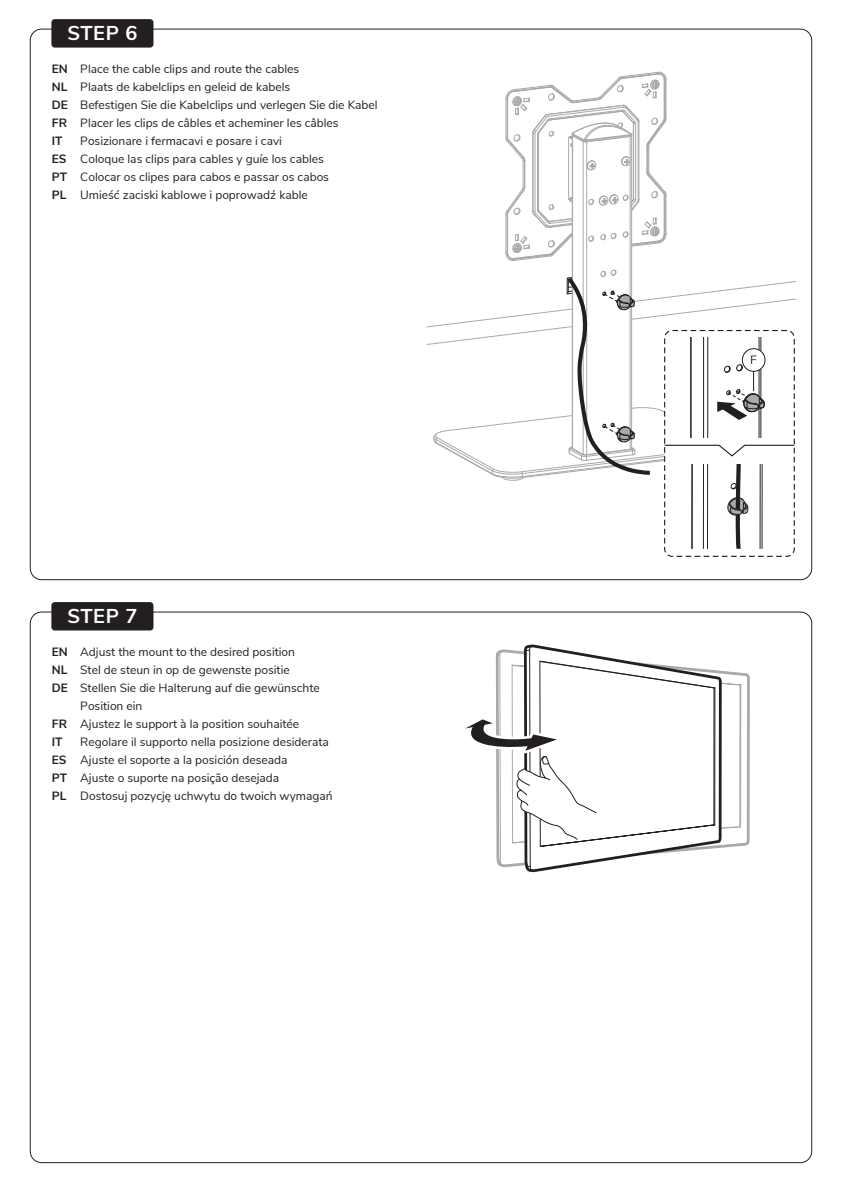
<style>
.page{position:relative;width:842px;height:1191px;background:#fff}
.page>*{position:absolute;margin:0;border:0;box-sizing:border-box;transform-origin:0 0}
.t1{font:700 20px "Nunito Sans";letter-spacing:.03em;color:#fff}
.t2{font:12px/18px "Nunito Sans";color:#231f20}
.t3{font:700 12px/18px "Nunito Sans";color:#231f20}
</style>
<div class="page">
<div style="left:52px;top:20px;width:101px;height:27px;background:#231f20;border-radius:3px"></div>
<div style="left:51px;top:19px;width:102px;height:29px;border:1px solid #231f20;border-radius:3px"></div>
<hr style="left:572px;top:135px;width:1px;height:313px;background:#a8a9ad">
<hr style="left:583px;top:141px;width:1px;height:313px;background:#a8a9ad">
<hr style="left:586px;top:142px;width:1px;height:312px;background:#a8a9ad">
<hr style="left:630px;top:162px;width:1px;height:135px;background:#a8a9ad">
<hr style="left:631px;top:136px;width:1px;height:163px;background:#a8a9ad">
<svg style="left:505px;top:71px;width:162px;height:190px"></svg>
<svg style="left:427px;top:269px;width:369px;height:280px"></svg>
<div style="left:742px;top:349px;width:23px;height:22px;background:#fff;border-radius:50%"></div>
<div style="left:742px;top:348px;width:23px;height:23px;border:1px solid #231f20;border-radius:50%"></div>
<div style="left:52px;top:602px;width:101px;height:28px;background:#231f20;border-radius:3px"></div>
<div style="left:51px;top:602px;width:102px;height:28px;border:1px solid #231f20;border-radius:3px"></div>
<svg style="left:494px;top:672px;width:257px;height:492px"></svg>
<svg style="left:465px;top:645px;width:276px;height:226px"></svg>
<h1 class="t1" style="left:67px;top:19px;width:72px">STEP 6</h1>
<p class="t3" style="left:52px;top:59px;width:18px">EN<br>NL<br>DE<br>FR<br>IT<br>ES<br>PT<br>PL</p>
<p class="t2" style="left:80px;top:59px;width:299px">Place the cable clips and route the cables<br>Plaats de kabelclips en geleid de kabels<br>Befestigen Sie die Kabelclips und verlegen Sie die Kabel Placer les clips de câbles et acheminer les câbles Posizionare i fermacavi e posare i cavi<br>Coloque las clips para cables y guíe los cables<br>Colocar os clipes para cabos e passar os cabos<br>Umieść zaciski kablowe i poprowadź kable</p>
<h1 class="t1" style="left:67px;top:602px;width:72px">STEP 7</h1>
<p class="t3" style="left:52px;top:642px;width:18px;text-align:justify">EN NL DE</p>
<p class="t3" style="left:52px;top:714px;width:17px">FR<br>IT<br>ES<br>PT<br>PL</p>
<p class="t2" style="left:80px;top:642px;width:254px">Adjust the mount to the desired position<br>Stel de steun in op de gewenste positie<br>Stellen Sie die Halterung auf die gewünschte Position ein<br>Ajustez le support à la position souhaitée Regolare il supporto nella posizione desiderata Ajuste el soporte a la posición deseada<br>Ajuste o suporte na posição desejada<br>Dostosuj pozycję uchwytu do twoich wymagań</p>
<p class="t2" style="left:750px;top:350px;width:8px">F</p>
</div>
